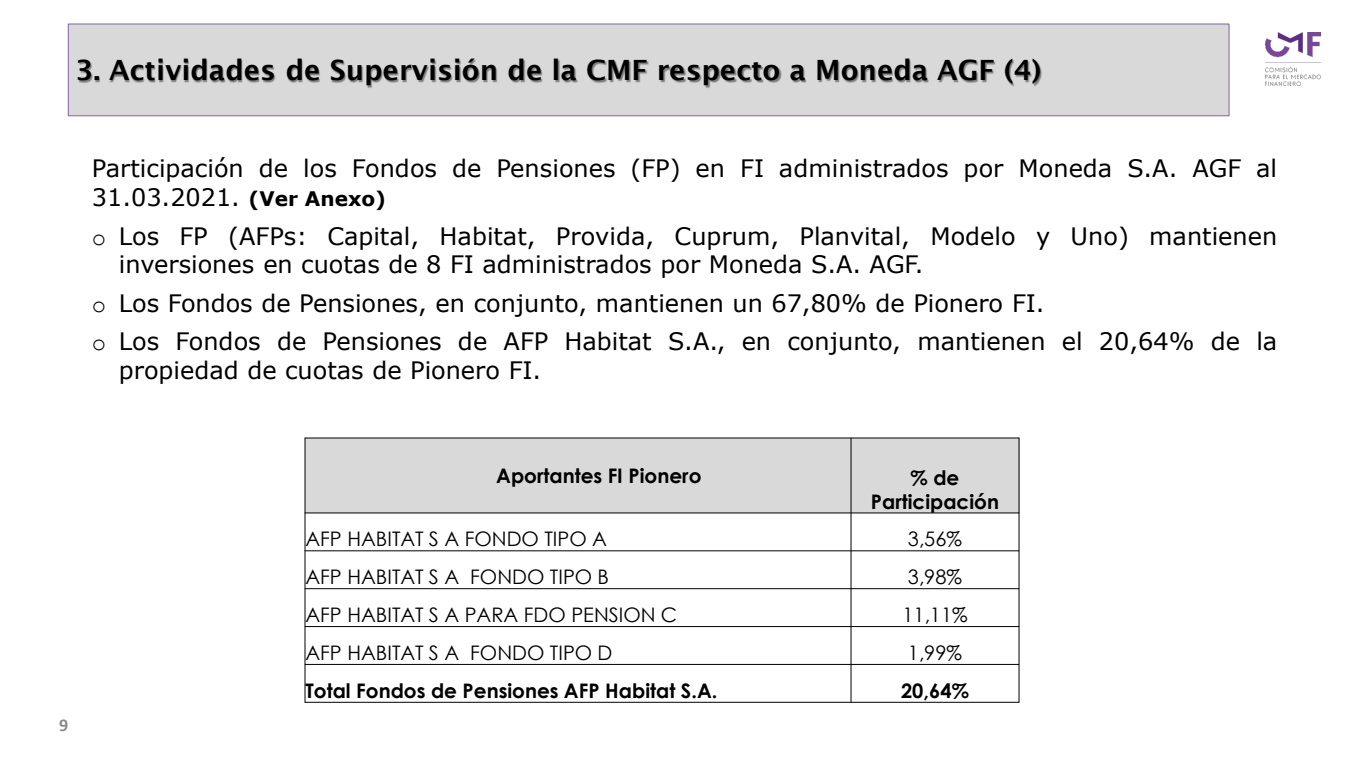
<style>
.page{position:relative;width:1366px;height:768px;background:#fff}
.page>*{position:absolute;margin:0;border:0;box-sizing:border-box;transform-origin:0 0}
.t1{font:600 28px "Lucida Sans";color:#000}
.t2{font:24px/28.8px "Verdana";color:#000}
.t3{font:20px "Century Gothic";color:#000}
.t4{font:700 20px/24px "Century Gothic";color:#000;text-align:center}
.t5{font:700 18px "Calibri";color:#898989}
.s1{font-weight:700;font-size:20px}
.s2{font-family:"Courier New"}
</style>
<div class="page">
<img style="left:1265px;top:32px;width:56px;height:54px">
<div style="left:68px;top:24px;width:1161px;height:92px;background:#d9d9d9;border:1px solid #8064a2"></div>
<img style="left:67px;top:44px;width:3px;height:62px">
<img style="left:78px;top:60px;width:14px;height:23px">
<img style="left:92px;top:59px;width:680px;height:29px">
<img style="left:772px;top:59px;width:270px;height:28px">
<div style="left:305px;top:438px;width:546px;height:75px;background:#d9d9d9"></div>
<div style="left:851px;top:438px;width:168px;height:75px;background:#d9d9d9"></div>
<hr style="left:851px;top:438px;width:1px;height:265px;background:#000">
<hr style="left:305px;top:513px;width:714px;height:1px;background:#000">
<hr style="left:305px;top:551px;width:714px;height:1px;background:#000">
<hr style="left:305px;top:588px;width:714px;height:1px;background:#000">
<hr style="left:305px;top:626px;width:714px;height:1px;background:#000">
<hr style="left:305px;top:664px;width:714px;height:1px;background:#000">
<hr style="left:305px;top:438px;width:1px;height:265px;background:#000">
<hr style="left:1019px;top:438px;width:1px;height:265px;background:#000">
<hr style="left:305px;top:438px;width:714px;height:1px;background:#000">
<hr style="left:305px;top:702px;width:714px;height:1px;background:#000">
<p class="t1" style="left:76px;top:54px;width:967px">3. Actividades de Supervisión de la CMF respecto a Moneda AGF (4)</p>
<p class="t2" style="left:92px;top:154px;width:1187px">Participación de los Fondos de Pensiones (FP) en FI administrados por Moneda S.A. AGF al<br>31.03.2021. <span class="s1">(Ver Anexo)</span></p>
<p class="t2" style="left:119px;top:221px;width:1160px;text-indent:-27px"><span class="s2">o</span> Los FP (AFPs: Capital, Habitat, Provida, Cuprum, Planvital, Modelo y Uno) mantienen inversiones en cuotas de 8 FI administrados por Moneda S.A. AGF.</p>
<p class="t2" style="left:92px;top:284px;width:1187px;line-height:38.4px"><span class="s2">o</span> Los Fondos de Pensiones, en conjunto, mantienen un 67,80% de Pionero FI.<br><span class="s2">o</span> Los Fondos de Pensiones de AFP Habitat S.A., en conjunto, mantienen el 20,64% de la</p>
<p class="t2" style="left:119px;top:356px;width:424px">propiedad de cuotas de Pionero FI.</p>
<p class="t5" style="left:59px;top:712px;width:11px">9</p>
<p class="t4" style="left:496px;top:463px;width:207px">Aportantes FI Pionero</p>
<p class="t4" style="left:871px;top:464px;width:130px">% de<br>Participación</p>
<p class="t3" style="left:306px;top:525px;width:303px">AFP HABITAT S A FONDO TIPO A</p>
<p class="t3" style="left:908px;top:525px;width:56px">3,56%</p>
<p class="t3" style="left:306px;top:563px;width:305px">AFP HABITAT S A FONDO TIPO B</p>
<p class="t3" style="left:908px;top:563px;width:56px">3,98%</p>
<p class="t3" style="left:306px;top:601px;width:373px">AFP HABITAT S A PARA FDO PENSION C</p>
<p class="t3" style="left:902px;top:601px;width:67px">11,11%</p>
<p class="t3" style="left:306px;top:639px;width:308px">AFP HABITAT S A FONDO TIPO D</p>
<p class="t3" style="left:908px;top:639px;width:56px">1,99%</p>
<p class="t4" style="left:306px;top:678px;width:414px">Total Fondos de Pensiones AFP Habitat S.A.</p>
<p class="t4" style="left:901px;top:678px;width:70px">20,64%</p>
</div>
